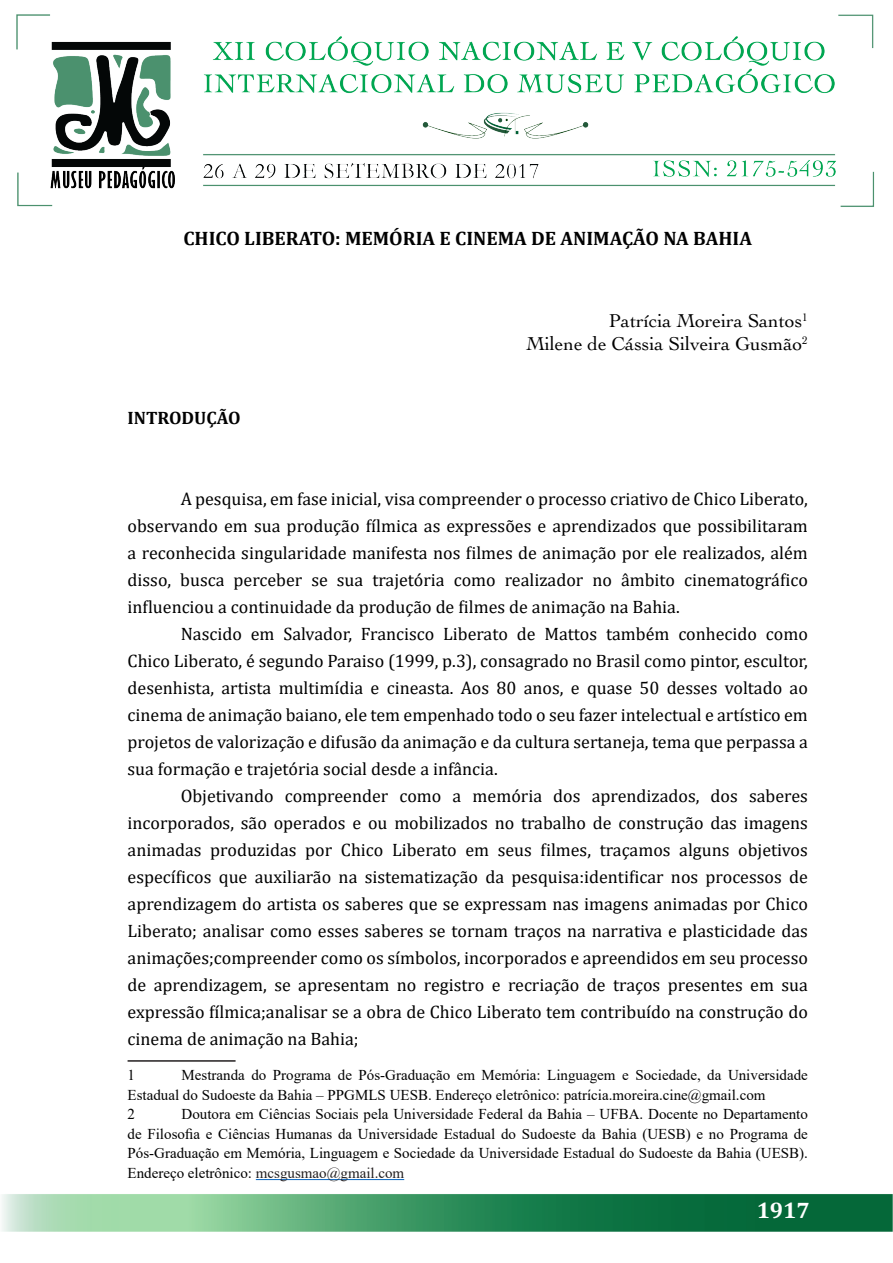
<style>
.page{position:relative;width:893px;height:1263px;background:#fff}
.page>*{position:absolute;margin:0;border:0;box-sizing:border-box;transform-origin:0 0}
.t1{font:700 22.5px "Cambria";color:#fff}
.t2{font:19.5px/23.4px "Cochin LT";color:#000;text-align:right}
.t3{font:700 19.5px "Cambria";color:#000}
.t4{font:18px/27px "Cambria";color:#000;text-align:justify}
.t5{font:700 18px "Cambria";color:#000}
.t6{font:15px/19.5px "Times New Roman";color:#000}
.s1{color:#231f20}
</style>
<div class="page">
<img style="left:2px;top:14px;width:890px;height:1218px">
<hr style="left:128px;top:1060px;width:108px;height:2px;background:#231f20">
<hr style="left:256px;top:1179px;width:148px;height:1px;background:#0563c1">
<p class="t3" style="left:183px;top:224px;width:570px">CHICO LIBERATO: MEMÓRIA E CINEMA DE ANIMAÇÃO NA BAHIA</p>
<p class="t5" style="left:128px;top:405px;width:115px">INTRODUÇÃO</p>
<p class="t2" style="left:526px;top:309px;width:283px">Patrícia Moreira Santos<sup>1<br></sup>Milene de Cássia Silveira Gusmão<sup>2</sup></p>
<p class="t4" style="left:128px;top:485px;width:682px;text-indent:53px">A pesquisa, em fase inicial, visa compreender o processo criativo de Chico Liberato, observando em sua produção fílmica as expressões e aprendizados que possibilitaram a reconhecida singularidade manifesta nos filmes de animação por ele realizados, além disso, busca perceber se sua trajetória como realizador no âmbito cinematográfico influenciou a continuidade da produção de filmes de animação na Bahia.</p>
<p class="t4" style="left:128px;top:620px;width:682px;text-indent:53px">Nascido em Salvador, Francisco Liberato de Mattos também conhecido como Chico Liberato, é segundo Paraiso (1999, p.3), consagrado no Brasil como pintor, escultor, desenhista, artista multimídia e cineasta. Aos 80 anos, e quase 50 desses voltado ao cinema de animação baiano, ele tem empenhado todo o seu fazer intelectual e artístico em projetos de valorização e difusão da animação e da cultura sertaneja, tema que perpassa a sua formação e trajetória social desde a infância.</p>
<p class="t4" style="left:128px;top:782px;width:682px;text-indent:53px">Objetivando compreender como a memória dos aprendizados, dos saberes incorporados, são operados e ou mobilizados no trabalho de construção das imagens animadas produzidas por Chico Liberato em seus filmes, traçamos alguns objetivos específicos que auxiliarão na sistematização da pesquisa:identificar nos processos de aprendizagem do artista os saberes que se expressam nas imagens animadas por Chico Liberato; analisar como esses saberes se tornam traços na narrativa e plasticidade das animações;compreender como os símbolos, incorporados e apreendidos em seu processo de aprendizagem, se apresentam no registro e recriação de traços presentes em sua expressão fílmica;analisar se a obra de Chico Liberato tem contribuído na construção do cinema de animação na Bahia;</p>
<p class="t6" style="left:128px;top:1065px;width:9px">1</p>
<p class="t6" style="left:128px;top:1065px;width:682px;text-indent:54px">Mestranda do Programa de Pós-Graduação em Memória: Linguagem e Sociedade, da Universidade<br>Estadual do Sudoeste da Bahia – PPGMLS UESB. Endereço eletrônico: patrícia.moreira.cine@gmail.com<br>2</p>
<p class="t6" style="left:128px;top:1104px;width:682px;text-align:justify;text-indent:54px">Doutora em Ciências Sociais pela Universidade Federal da Bahia – UFBA. Docente no Departamento de Filosofia e Ciências Humanas da Universidade Estadual do Sudoeste da Bahia (UESB) e no Programa de Pós-Graduação em Memória, Linguagem e Sociedade da Universidade Estadual do Sudoeste da Bahia (UESB).<br>Endereço eletrônico: <span class="s1">mcsgusmao@gmail.com</span></p>
<p class="t1" style="left:757px;top:1195px;width:55px">1917</p>
</div>
